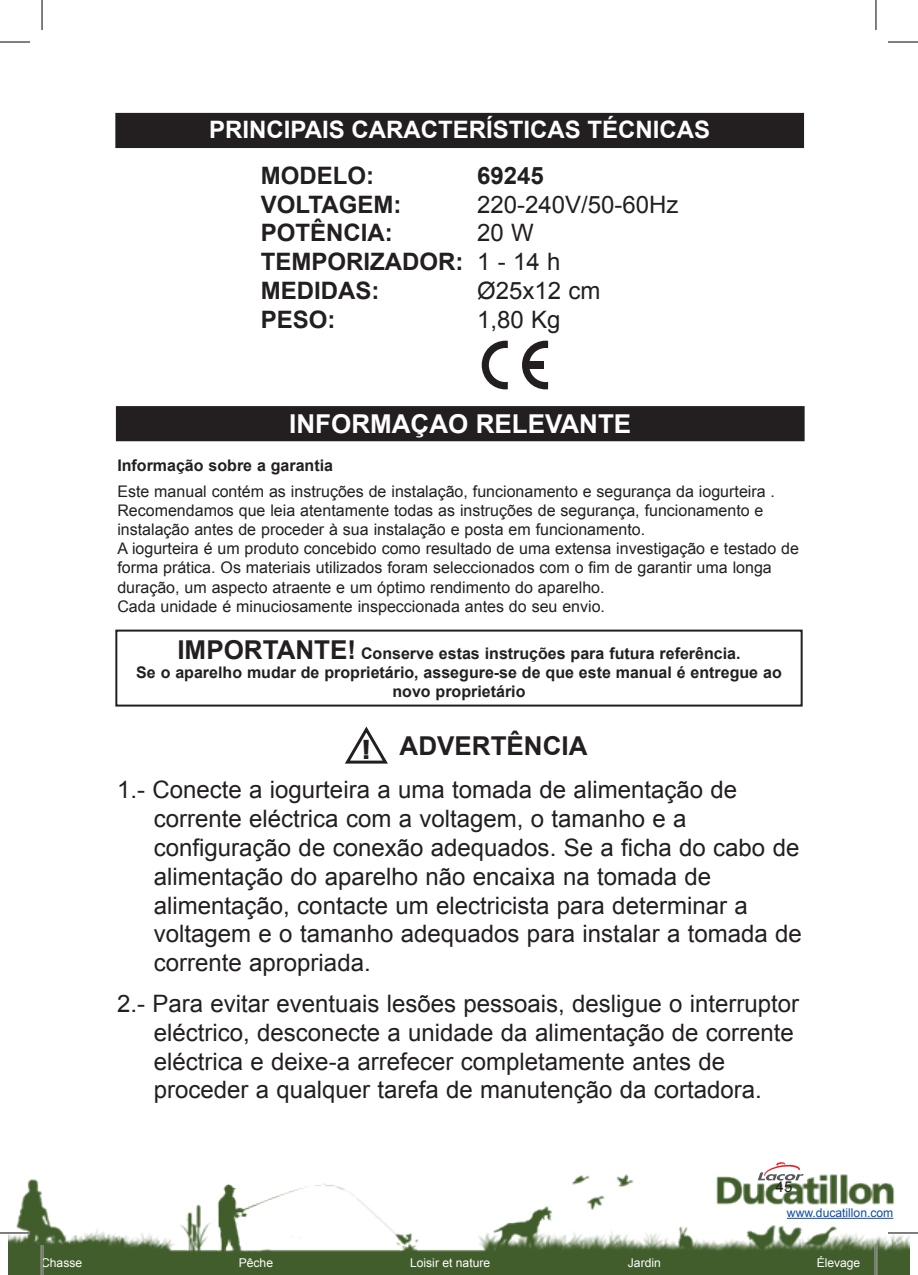
<style>
.page{position:relative;width:918px;height:1275px;background:#fff}
.page>*{position:absolute;margin:0;border:0;box-sizing:border-box;transform-origin:0 0}
.t1{font:700 26px "Arial";color:#fff}
.t2{font:700 26px "Arial";color:#231f20}
.t3{font:24px/28.8px "Arial";color:#231f20}
.t4{font:700 24px/28.8px "Arial";color:#231f20}
.t5{font:700 24px "Arial";color:#fff}
.t6{font:24px "Impact";color:#231f20}
.t7{font:16px/19.2px "Arial";color:#231f20}
.t8{font:700 16px/19.2px "Arial";color:#231f20;text-align:center}
.t9{font:15px "Arial";color:#231f20}
.t10{font:12.2px "Arial";color:#fff}
.t11{font:12.2px "Arial";color:#0d4da1}
.s1{font-weight:400}
.s2{font-size:26px}
</style>
<div class="page">
<img style="left:8px;top:1174px;width:901px;height:101px">
<hr style="left:786px;top:1217px;width:107px;height:1px;background:#0d4da1">
<svg style="left:757px;top:1162px;width:46px;height:18px"></svg>
<div style="left:116px;top:114px;width:687px;height:33px;background:#231f20"></div>
<div style="left:115px;top:113px;width:689px;height:35px;border:2px solid #231f20"></div>
<svg style="left:481px;top:341px;width:26px;height:48px"></svg>
<svg style="left:522px;top:341px;width:26px;height:48px"></svg>
<div style="left:526px;top:361px;width:17px;height:8px;background:#231f20"></div>
<div style="left:115px;top:629px;width:687px;height:77px;border:2px solid #231f20"></div>
<div style="left:117px;top:407px;width:686px;height:33px;background:#231f20"></div>
<div style="left:116px;top:406px;width:688px;height:35px;border:2px solid #231f20"></div>
<svg style="left:345px;top:726px;width:43px;height:38px"></svg>
<hr style="left:0;top:1231px;width:30px;height:3px;background:#fff">
<hr style="left:887px;top:1231px;width:30px;height:3px;background:#fff">
<hr style="left:41px;top:1245px;width:2px;height:30px;background:#fff">
<hr style="left:874px;top:1245px;width:3px;height:30px;background:#fff">
<hr style="left:0;top:42px;width:30px;height:1px;background:#000">
<hr style="left:887px;top:42px;width:30px;height:1px;background:#000">
<hr style="left:0;top:1232px;width:30px;height:1px;background:#000">
<hr style="left:887px;top:1232px;width:30px;height:1px;background:#000">
<hr style="left:42px;top:0;width:1px;height:30px;background:#000">
<hr style="left:42px;top:1245px;width:1px;height:30px;background:#000">
<hr style="left:875px;top:0;width:1px;height:30px;background:#000">
<hr style="left:875px;top:1245px;width:1px;height:30px;background:#000">
<p class="t5" style="left:209px;top:114px;width:502px">PRINCIPAIS CARACTERÍSTICAS TÉCNICAS</p>
<p class="t4" style="left:261px;top:162px;width:115px">MODELO:</p>
<p class="t4" style="left:477px;top:162px;width:68px">69245</p>
<p class="t4" style="left:261px;top:190px;width:142px">VOLTAGEM:</p>
<p class="t3" style="left:477px;top:190px;width:203px">220-240V/50-60Hz</p>
<p class="t4" style="left:261px;top:219px;width:133px">POTÊNCIA:</p>
<p class="t4" style="left:261px;top:219px;width:301px;text-indent:216px"><span class="s1">20 W<br></span>TEMPORIZADOR: <span class="s1">1 - 14 h<br></span>MEDIDAS:</p>
<p class="t3" style="left:477px;top:276px;width:125px">Ø25x12 cm</p>
<p class="t4" style="left:261px;top:306px;width:76px">PESO:</p>
<p class="t3" style="left:477px;top:305px;width:85px">1,80 Kg</p>
<p class="t1" style="left:289px;top:406px;width:343px">INFORMAÇAO RELEVANTE</p>
<p class="t8" style="left:117px;top:457px;width:217px">Informação sobre a garantia</p>
<p class="t7" style="left:117px;top:481px;width:683px">Este manual contém as instruções de instalação, funcionamento e segurança da iogurteira .<br>Recomendamos que leia atentamente todas as instruções de segurança, funcionamento e instalação antes de proceder à sua instalação e posta em funcionamento.<br>A iogurteira é um produto concebido como resultado de uma extensa investigação e testado de forma prática. Os materiais utilizados foram seleccionados com o fim de garantir uma longa duração, um aspecto atraente e um óptimo rendimento do aparelho.<br>Cada unidade é minuciosamente inspeccionada antes do seu envio.</p>
<p class="t8" style="left:136px;top:644px;width:647px"><span class="s2">IMPORTANTE!</span> Conserve estas instruções para futura referência.<br>Se o aparelho mudar de proprietário, assegure-se de que este manual é entregue ao novo proprietário</p>
<p class="t2" style="left:399px;top:728px;width:189px">ADVERTÊNCIA</p>
<p class="t3" style="left:154px;top:775px;width:649px;text-indent:-37px">1.- Conecte a iogurteira a uma tomada de alimentação de corrente eléctrica com a voltagem, o tamanho e a configuração de conexão adequados. Se a ficha do cabo de alimentação do aparelho não encaixa na tomada de alimentação, contacte um electricista para determinar a voltagem e o tamanho adequados para instalar a tomada de corrente apropriada.</p>
<p class="t3" style="left:154px;top:989px;width:646px;text-indent:-37px">2.- Para evitar eventuais lesões pessoais, desligue o interruptor eléctrico, desconecte a unidade da alimentação de corrente eléctrica e deixe-a arrefecer completamente antes de proceder a qualquer tarefa de manutenção da cortadora.</p>
<p class="t6" style="left:362px;top:730px;width:8px">!</p>
<p class="t9" style="left:775px;top:1177px;width:18px">45</p>
<p class="t11" style="left:786px;top:1205px;width:108px">www.ducatillon.com</p>
<p class="t10" style="left:41px;top:1255px;width:43px">Chasse</p>
<p class="t10" style="left:239px;top:1255px;width:36px">Pêche</p>
<p class="t10" style="left:410px;top:1255px;width:82px">Loisir et nature</p>
<p class="t10" style="left:627px;top:1255px;width:34px">Jardin</p>
<p class="t10" style="left:816px;top:1255px;width:45px">Élevage</p>
</div>
